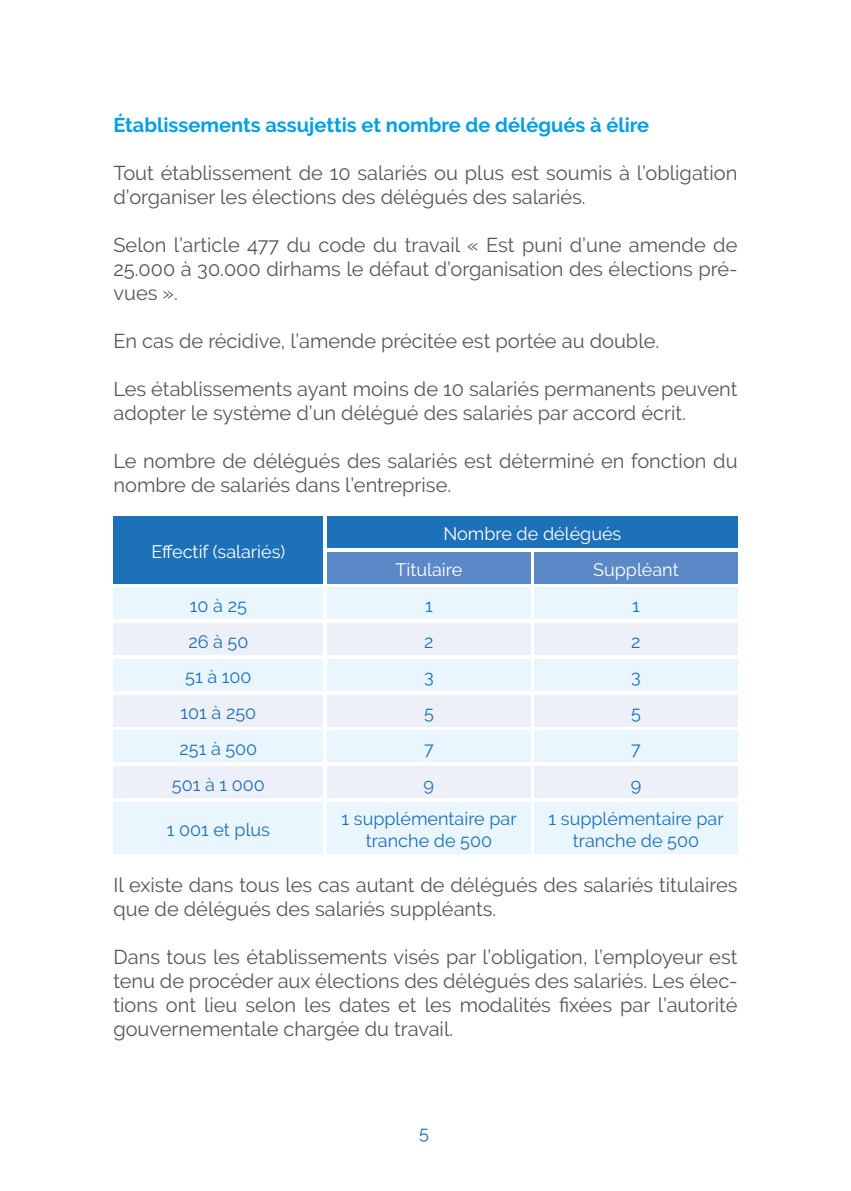
<style>
.page{position:relative;width:851px;height:1191px;background:#fff}
.page>*{position:absolute;margin:0;border:0;box-sizing:border-box;transform-origin:0 0}
.t1{font:20px/24px "Raleway";color:#575756}
.t2{font:700 20px "Raleway";color:#009fe3}
.t3{font:18px/21.6px "Raleway";color:#1d71b8;text-align:center}
.t4{font:18px "Raleway";color:#fff}
</style>
<div class="page">
<div style="left:534px;top:552px;width:203px;height:31px;background:#5b89c7"></div>
<div style="left:327px;top:552px;width:203px;height:31px;background:#5b89c7"></div>
<div style="left:113px;top:587px;width:210px;height:32px;background:#eaf6fe"></div>
<div style="left:327px;top:587px;width:203px;height:32px;background:#eaf6fe"></div>
<div style="left:534px;top:587px;width:203px;height:32px;background:#eaf6fe"></div>
<div style="left:113px;top:730px;width:210px;height:32px;background:#eaf6fe"></div>
<div style="left:327px;top:730px;width:203px;height:32px;background:#eaf6fe"></div>
<div style="left:534px;top:730px;width:203px;height:32px;background:#eaf6fe"></div>
<div style="left:113px;top:659px;width:210px;height:32px;background:#eaf6fe"></div>
<div style="left:327px;top:659px;width:203px;height:32px;background:#eaf6fe"></div>
<div style="left:534px;top:659px;width:203px;height:32px;background:#eaf6fe"></div>
<div style="left:113px;top:802px;width:210px;height:51px;background:#eaf6fe"></div>
<div style="left:327px;top:802px;width:203px;height:51px;background:#eaf6fe"></div>
<div style="left:534px;top:802px;width:203px;height:51px;background:#eaf6fe"></div>
<div style="left:113px;top:623px;width:210px;height:32px;background:#edf0f9"></div>
<div style="left:327px;top:623px;width:203px;height:32px;background:#edf0f9"></div>
<div style="left:534px;top:623px;width:203px;height:32px;background:#edf0f9"></div>
<div style="left:113px;top:766px;width:210px;height:32px;background:#edf0f9"></div>
<div style="left:327px;top:766px;width:203px;height:32px;background:#edf0f9"></div>
<div style="left:534px;top:766px;width:203px;height:32px;background:#edf0f9"></div>
<div style="left:113px;top:694px;width:210px;height:32px;background:#edf0f9"></div>
<div style="left:327px;top:694px;width:203px;height:32px;background:#edf0f9"></div>
<div style="left:534px;top:694px;width:203px;height:32px;background:#edf0f9"></div>
<div style="left:327px;top:516px;width:410px;height:32px;background:#1d71b8"></div>
<div style="left:113px;top:516px;width:210px;height:67px;background:#1d71b8"></div>
<p class="t2" style="left:113px;top:114px;width:537px">Établissements assujettis et nombre de délégués à élire</p>
<p class="t1" style="left:113px;top:161px;width:625px">Tout établissement de 10 salariés ou plus est soumis à l’obligation d’organiser les élections des délégués des salariés.</p>
<p class="t1" style="left:113px;top:233px;width:625px;text-align:justify">Selon l’article 477 du code du travail « Est puni d’une amende de 25.000 à 30.000 dirhams le défaut d’organisation des élections pré&shy;vues ».</p>
<p class="t1" style="left:113px;top:329px;width:547px">En cas de récidive, l’amende précitée est portée au double.</p>
<p class="t1" style="left:113px;top:377px;width:625px">Les établissements ayant moins de 10 salariés permanents peuvent adopter le système d’un délégué des salariés par accord écrit.</p>
<p class="t1" style="left:113px;top:449px;width:625px">Le nombre de délégués des salariés est déterminé en fonction du nombre de salariés dans l’entreprise.</p>
<p class="t4" style="left:151px;top:541px;width:135px">Effectif (salariés)</p>
<p class="t4" style="left:443px;top:523px;width:179px">Nombre de délégués</p>
<p class="t4" style="left:395px;top:559px;width:68px">Titulaire</p>
<p class="t4" style="left:593px;top:559px;width:87px">Suppléant</p>
<p class="t3" style="left:190px;top:594px;width:58px">10 à 25</p>
<p class="t3" style="left:425px;top:594px;width:9px">1</p>
<p class="t3" style="left:632px;top:594px;width:9px">1</p>
<p class="t3" style="left:188px;top:630px;width:62px">26 à 50</p>
<p class="t3" style="left:424px;top:630px;width:11px">2</p>
<p class="t3" style="left:631px;top:630px;width:11px">2</p>
<p class="t3" style="left:185px;top:666px;width:68px">51 à 100</p>
<p class="t3" style="left:424px;top:666px;width:11px">3</p>
<p class="t3" style="left:631px;top:666px;width:11px">3</p>
<p class="t3" style="left:180px;top:702px;width:77px">101 à 250</p>
<p class="t3" style="left:424px;top:702px;width:11px">5</p>
<p class="t3" style="left:631px;top:702px;width:11px">5</p>
<p class="t3" style="left:179px;top:737px;width:79px">251 à 500</p>
<p class="t3" style="left:424px;top:737px;width:11px">7</p>
<p class="t3" style="left:631px;top:737px;width:11px">7</p>
<p class="t3" style="left:172px;top:773px;width:94px">501 à 1 000</p>
<p class="t3" style="left:423px;top:773px;width:12px">9</p>
<p class="t3" style="left:630px;top:773px;width:12px">9</p>
<p class="t3" style="left:167px;top:819px;width:105px">1 001 et plus</p>
<p class="t3" style="left:341px;top:808px;width:176px">1 supplémentaire par tranche de 500</p>
<p class="t3" style="left:548px;top:808px;width:176px">1 supplémentaire par tranche de 500</p>
<p class="t1" style="left:113px;top:873px;width:625px">Il existe dans tous les cas autant de délégués des salariés titulaires que de délégués des salariés suppléants.</p>
<p class="t1" style="left:113px;top:945px;width:625px;text-align:justify">Dans tous les établissements visés par l’obligation, l’employeur est tenu de procéder aux élections des délégués des salariés. Les élec&shy;tions ont lieu selon les dates et les modalités fixées par l’autorité gouvernementale chargée du travail.</p>
<p class="t3" style="left:419px;top:1122px;width:11px">5</p>
</div>
